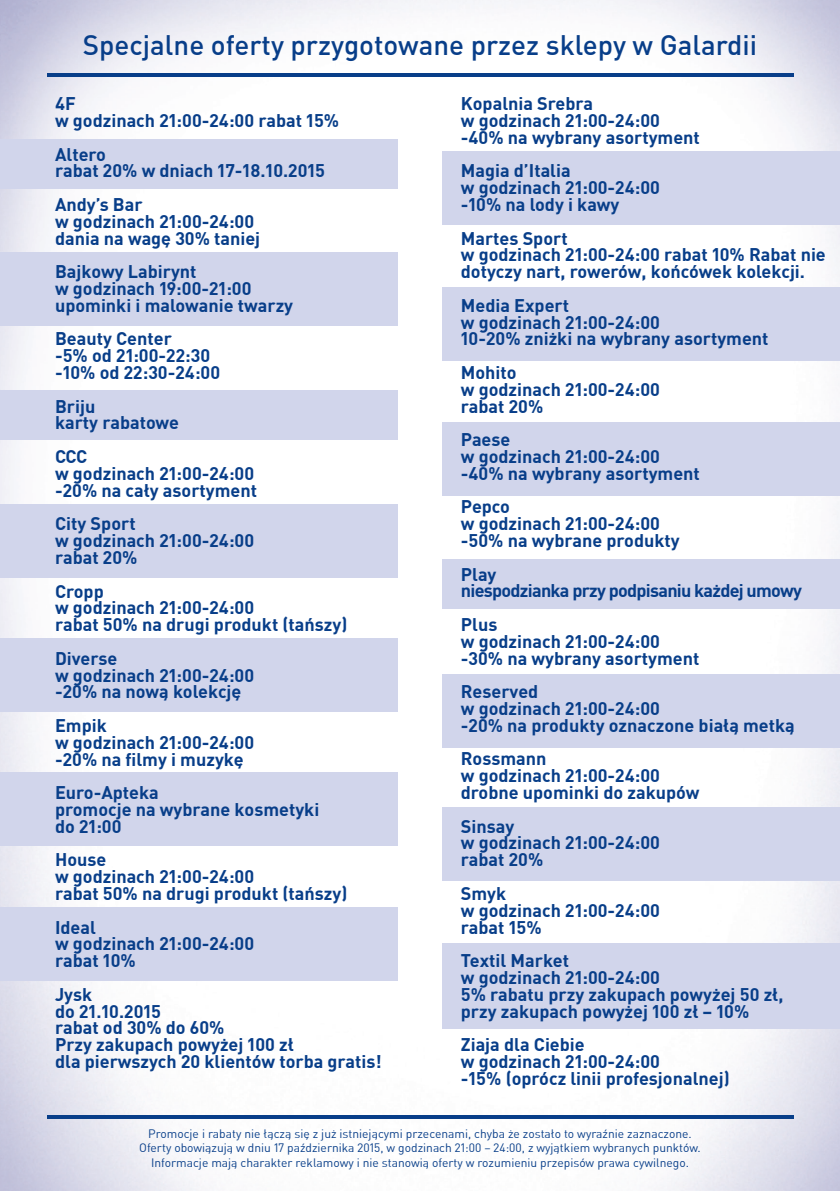
<style>
.page{position:relative;width:840px;height:1191px;background:#fff}
.page>*{position:absolute;margin:0;border:0;box-sizing:border-box;transform-origin:0 0}
.t1{font:500 27.6px "NGCDIN On Air EU";color:#083e89}
.t2{font:700 18px/16.8px "NGCDIN On Air EU";color:#083e89}
.t3{font:700 18px/16.8px "NGCDIN On Air EU";letter-spacing:-.04em;color:#083e89}
.t4{font:12px/14.4px "NGCDIN On Air EU";color:#083e89;text-align:center}
</style>
<div class="page">
<img style="left:0;top:0;width:839px;height:1191px">
<hr style="left:47px;top:1115px;width:746px;height:3px;background:#083e89">
<hr style="left:47px;top:73px;width:746px;height:3px;background:#083e89">
<div style="left:0;top:252px;width:397px;height:74px;background:#d1d5eb"></div>
<div style="left:442px;top:151px;width:397px;height:74px;background:#d1d5eb"></div>
<div style="left:442px;top:287px;width:397px;height:74px;background:#d1d5eb"></div>
<div style="left:442px;top:422px;width:397px;height:73px;background:#d1d5eb"></div>
<div style="left:442px;top:674px;width:397px;height:73px;background:#d1d5eb"></div>
<div style="left:442px;top:807px;width:397px;height:74px;background:#d1d5eb"></div>
<div style="left:442px;top:943px;width:397px;height:86px;background:#d1d5eb"></div>
<div style="left:0;top:504px;width:397px;height:74px;background:#d1d5eb"></div>
<div style="left:0;top:638px;width:397px;height:73px;background:#d1d5eb"></div>
<div style="left:0;top:772px;width:397px;height:74px;background:#d1d5eb"></div>
<div style="left:0;top:907px;width:397px;height:74px;background:#d1d5eb"></div>
<div style="left:0;top:139px;width:397px;height:50px;background:#d1d5eb"></div>
<div style="left:442px;top:558px;width:397px;height:50px;background:#d1d5eb"></div>
<div style="left:0;top:389px;width:397px;height:50px;background:#d1d5eb"></div>
<h1 class="t1" style="left:83px;top:29px;width:675px">Specjalne oferty przygotowane przez sklepy w Galardii</h1>
<p class="t2" style="left:55px;top:95px;width:285px">F4<br>w godzinach 21:00-24:00 rabat 15%</p>
<p class="t2" style="left:55px;top:146px;width:271px">Altero<br>rabat 20% w dniach 17-18.10.2015</p>
<p class="t2" style="left:55px;top:196px;width:206px">Andy s’ Bar<br>w godzinach 21:00-24:00 dania na wagę 30% taniej</p>
<p class="t2" style="left:55px;top:263px;width:239px">Bajkowy Labirynt<br>w godzinach 19:00-21:00 upominki i malowanie twarzy</p>
<p class="t2" style="left:55px;top:330px;width:166px">Beauty Center<br>-5% od 21:00-22:30 -10% od 22:30-24:00</p>
<p class="t2" style="left:55px;top:397px;width:125px">Briju<br>karty rabatowe</p>
<p class="t2" style="left:55px;top:448px;width:203px">CCC<br>w godzinach 21:00-24:00 -20% na cały asortyment</p>
<p class="t2" style="left:55px;top:515px;width:200px">City Sport<br>w godzinach 21:00-24:00 rabat 20%</p>
<p class="t2" style="left:55px;top:582px;width:294px">Cropp<br>w godzinach 21:00-24:00<br>rabat 50% na drugi produkt (tańszy(</p>
<p class="t2" style="left:55px;top:649px;width:200px">Diverse<br>w godzinach 21:00-24:00 -20% na nową kolekcję</p>
<p class="t2" style="left:55px;top:717px;width:200px">Empik<br>w godzinach 21:00-24:00 -20% na filmy i muzykę</p>
<p class="t2" style="left:55px;top:784px;width:265px">Euro-Apteka<br>promocje na wybrane kosmetyki do 21:00</p>
<p class="t2" style="left:55px;top:851px;width:294px">House<br>w godzinach 21:00-24:00<br>rabat 50% na drugi produkt (tańszy(</p>
<p class="t2" style="left:55px;top:918px;width:200px">Ideal<br>w godzinach 21:00-24:00 rabat 10%</p>
<p class="t2" style="left:55px;top:985px;width:328px">Jysk<br>do 21.10.2015<br>rabat od 30% do 60%<br>Przy zakupach powyżej 100 zł<br>dla pierwszych 20 klientów torba gratis!</p>
<p class="t2" style="left:460px;top:95px;width:240px">Kopalnia Srebra<br>w godzinach 21:00-24:00 -40% na wybrany asortyment</p>
<p class="t2" style="left:460px;top:162px;width:200px">Magia ’d Italia<br>w godzinach 21:00-24:00 -10% na lody i kawy</p>
<p class="t2" style="left:460px;top:229px;width:366px">Martes Sport<br>w godzinach 21:00-24:00 rabat 10% Rabat nie dotyczy nart, rowerów, końcówek kolekcji.</p>
<p class="t2" style="left:460px;top:297px;width:309px">Media Expert<br>w godzinach 21:00-24:00<br>10-20% zniżki na wybrany asortyment</p>
<p class="t2" style="left:460px;top:364px;width:200px">Mohito<br>w godzinach 21:00-24:00 rabat 20%</p>
<p class="t2" style="left:460px;top:431px;width:240px">Paese<br>w godzinach 21:00-24:00 -40% na wybrany asortyment</p>
<p class="t2" style="left:460px;top:498px;width:220px">Pepco<br>w godzinach 21:00-24:00 -50% na wybrane produkty</p>
<p class="t3" style="left:460px;top:565px;width:342px">Play<br>niespodzianka przy podpisaniu każdej umowy</p>
<p class="t2" style="left:460px;top:616px;width:240px">Plus<br>w godzinach 21:00-24:00 -30% na wybrany asortyment</p>
<p class="t2" style="left:460px;top:683px;width:335px">Reserved<br>w godzinach 21:00-24:00<br>-20% na produkty oznaczone białą metką</p>
<p class="t2" style="left:460px;top:750px;width:240px">Rossmann<br>w godzinach 21:00-24:00 drobne upominki do zakupów</p>
<p class="t2" style="left:460px;top:817px;width:200px">Sinsay<br>w godzinach 21:00-24:00 rabat 20%</p>
<p class="t2" style="left:460px;top:885px;width:200px">Smyk<br>w godzinach 21:00-24:00 rabat 15%</p>
<p class="t2" style="left:460px;top:952px;width:324px">Textil Market<br>w godzinach 21:00-24:00<br>5% rabatu przy zakupach powyżej 50 zł, przy zakupach powyżej 100 zł – 10%</p>
<p class="t2" style="left:460px;top:1036px;width:270px">Ziaja dla Ciebie<br>w godzinach 21:00-24:00<br>-15% (oprócz linii profesjonalnej(</p>
<p class="t4" style="left:139px;top:1126px;width:562px">Promocje i rabaty nie łączą się z już istniejącymi przecenami, chyba że zostało to wyraźnie zaznaczone.<br>Oferty obowiązują w dniu 17 października 2015, w godzinach 21:00 – 24:00, z wyjątkiem wybranych punktów.<br>Informacje mają charakter reklamowy i nie stanowią oferty w rozumieniu przepisów prawa cywilnego.</p>
</div>
